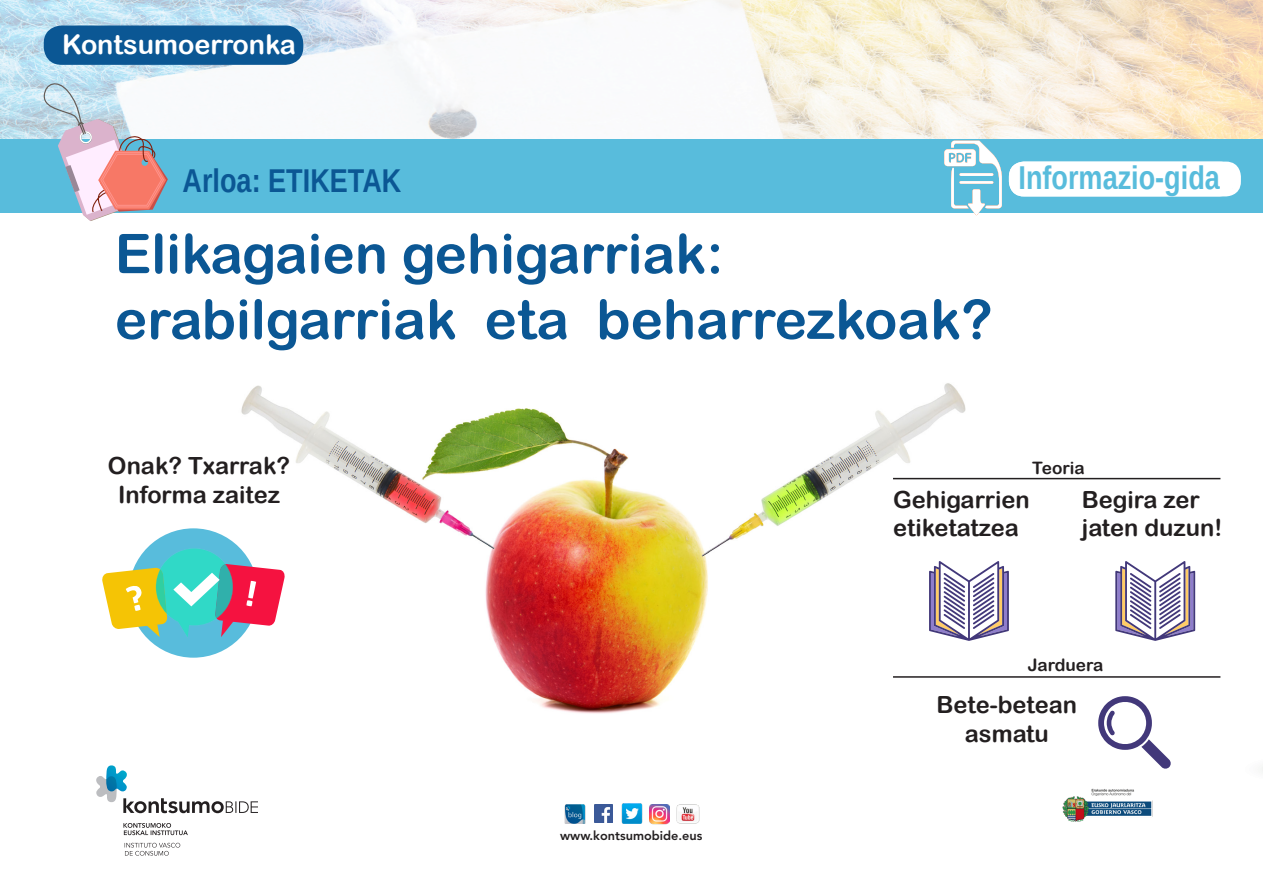
<style>
.page{position:relative;width:1263px;height:893px;background:#fff}
.page>*{position:absolute;margin:0;border:0;box-sizing:border-box;transform-origin:0 0}
.t1{font:54.75px "Arial Rounded MT Bold";color:#0b5794}
.t2{font:700 33px "Liberation Sans Narrow";color:#58bcdc}
.t3{font:700 33px "Liberation Sans Narrow";color:#0b5794}
.t4{font:27px "Arial Rounded MT Bold";color:#fff}
.t5{font:23.7px/28.3px "Arial Rounded MT Bold";color:#231f20}
.t6{font:17.1px "Arial Rounded MT Bold";color:#231f20}
.t7{font:800 12.75px "Avenir LT Std";color:#231f20}
</style>
<div class="page">
<img style="left:0;top:0;width:1263px;height:139px">
<div style="left:0;top:139px;width:1263px;height:73px;background:#58bcdc"></div>
<div style="left:1009px;top:162px;width:232px;height:34px;background:#fff;border-radius:15px"></div>
<div style="left:44px;top:26px;width:259px;height:39px;background:#0b5794;border-radius:18px"></div>
<svg style="left:43px;top:79px;width:125px;height:142px"></svg>
<img style="left:1062px;top:788px;width:91px;height:34px">
<svg style="left:96px;top:765px;width:162px;height:48px"></svg>
<svg style="left:125px;top:843px;width:55px;height:13px"></svg>
<svg style="left:123px;top:823px;width:65px;height:12px"></svg>
<img style="left:621px;top:803px;width:22px;height:20px">
<img style="left:564px;top:804px;width:22px;height:20px">
<img style="left:677px;top:804px;width:23px;height:20px">
<img style="left:595px;top:805px;width:18px;height:18px">
<img style="left:650px;top:804px;width:19px;height:20px">
<svg style="left:944px;top:141px;width:58px;height:74px"></svg>
<svg style="left:1098px;top:696px;width:73px;height:73px"></svg>
<img style="left:235px;top:383px;width:744px;height:331px">
<svg style="left:929px;top:561px;width:80px;height:80px"></svg>
<svg style="left:1115px;top:561px;width:80px;height:80px"></svg>
<hr style="left:893px;top:478px;width:327px;height:1px;background:#231f20">
<hr style="left:893px;top:676px;width:327px;height:2px;background:#231f20">
<div style="left:129px;top:528px;width:129px;height:130px;background:#58bcdc;border-radius:50%"></div>
<svg style="left:102px;top:548px;width:183px;height:90px"></svg>
<p class="t4" style="left:62px;top:28px;width:235px">Kontsumoerronka</p>
<p class="t3" style="left:182px;top:158px;width:220px">Arloa: ETIKETAK</p>
<p class="t2" style="left:1018px;top:155px;width:215px">Guía informativa</p>
<p class="t2" style="left:1018px;top:155px;width:203px">Informazio-gida</p>
<p class="t1" style="left:115px;top:221px;width:610px">Elikagaien gehigarriak:</p>
<p class="t1" style="left:115px;top:287px;width:879px">erabilgarriak eta beharrezkoak?</p>
<p class="t5" style="left:108px;top:451px;width:184px">Onak? Txarrak?</p>
<p class="t5" style="left:118px;top:480px;width:163px">Informa zaitez</p>
<p class="t7" style="left:560px;top:828px;width:144px">www.kontsumobide.eus</p>
<p class="t6" style="left:1032px;top:457px;width:54px">Teoria</p>
<p class="t5" style="left:893px;top:485px;width:138px">Gehigarrien etiketatzea</p>
<p class="t5" style="left:1082px;top:485px;width:142px">Begira zer jaten duzun!</p>
<p class="t6" style="left:1028px;top:655px;width:77px">Jarduera</p>
<p class="t5" style="left:936px;top:690px;width:142px">Bete-betean</p>
<p class="t5" style="left:965px;top:719px;width:85px">asmatu</p>
</div>
